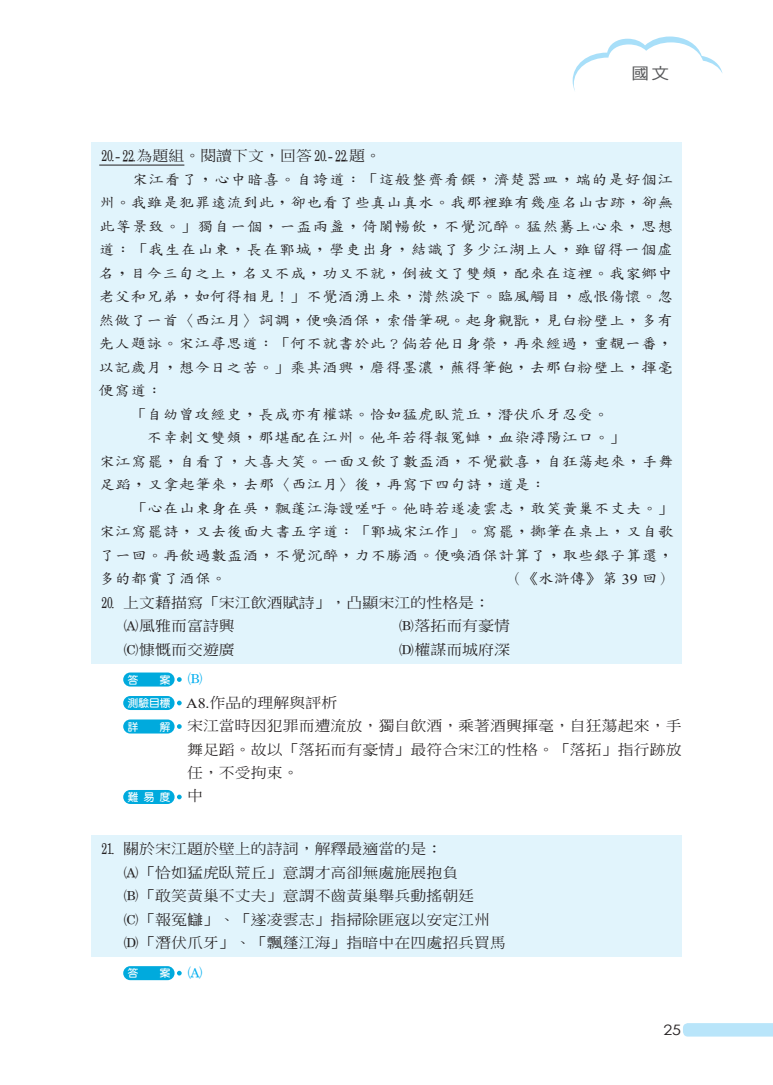
<style>
.page{position:relative;width:773px;height:1085px;background:#fff}
.page>*{position:absolute;margin:0;border:0;box-sizing:border-box;transform-origin:0 0}
.t1{font:16px "DF Hei Std W5";color:#57585a;scale:1.11 1}
.t2{font:500 14.38px "AR Stdkai U30";color:#231f20;scale:1.11 1}
.t3{font:500 14.38px/23.5px "AR Std Song B5";color:#231f20;scale:1.11 1}
.t4{font:500 14.38px "AR Stdkai U30";letter-spacing:.03em;color:#231f20;scale:1.11 1}
.t5{font:14.38px "Century Gothic";color:#231f20;scale:1.11 1}
.t6{font:700 10.62px "AR Yuan B5";color:#fff}
.s1{font-family:"HL01";font-weight:400}
.s2{font-family:"Times New Roman";font-weight:400}
.s3{font-family:"HL07";font-weight:400}
.s4{font-family:"HL07";font-weight:400;font-size:14.38px;color:#00aeef}
.s5{font-family:"AR Yuan B5";font-weight:700;font-size:10.62px;color:#fff}
.s6{font-family:"AR Std Song B5";font-weight:500;font-size:14.38px;color:#231f20}
</style>
<div class="page">
<svg style="left:683px;top:1023px;width:89px;height:13px"></svg>
<svg style="left:572px;top:36px;width:150px;height:55px"></svg>
<div style="left:91px;top:142px;width:590px;height:521px;background:#e1f4fc"></div>
<hr style="left:99px;top:165px;width:85px;height:1px;background:#231f20">
<div style="left:123px;top:672px;width:51px;height:14px;background:#0ad;border-radius:7px"></div>
<svg style="left:177px;top:677px;width:5px;height:4px"></svg>
<div style="left:123px;top:696px;width:51px;height:14px;background:#0ad;border-radius:7px"></div>
<svg style="left:177px;top:700px;width:5px;height:5px"></svg>
<div style="left:123px;top:719px;width:51px;height:14px;background:#0ad;border-radius:7px"></div>
<svg style="left:177px;top:724px;width:5px;height:4px"></svg>
<div style="left:123px;top:789px;width:51px;height:14px;background:#0ad;border-radius:7px"></div>
<svg style="left:177px;top:794px;width:5px;height:5px"></svg>
<div style="left:91px;top:834px;width:590px;height:122px;background:#e1f4fc"></div>
<div style="left:123px;top:965px;width:51px;height:15px;background:#0ad;border-radius:7px"></div>
<svg style="left:177px;top:970px;width:5px;height:5px"></svg>
<p class="t1" style="left:631px;top:64px;width:35px">國文</p>
<p class="t3" style="left:99px;top:144px;width:255px"><span class="s1">P</span><span class="s2">-</span><span class="s1">S</span>為題組。閱讀下文，回答<span class="s1">P</span><span class="s2">-</span><span class="s1">S</span>題。</p>
<p class="t4" style="left:132px;top:172px;width:489px">宋江看了，心中暗喜。自誇道：「這般整齊肴饌，濟楚器皿，端的是好個江</p>
<p class="t2" style="left:99px;top:196px;width:519px">州。我雖是犯罪遠流到此，卻也看了些真山真水。我那裡雖有幾座名山古跡，卻無</p>
<p class="t4" style="left:99px;top:219px;width:518px">此等景致。」獨自一個，一盃兩盞，倚闌暢飲，不覺沉醉。猛然驀上心來，思想</p>
<p class="t4" style="left:99px;top:242px;width:518px">道：「我生在山東，長在鄆城，學吏出身，結識了多少江湖上人，雖留得一個虛</p>
<p class="t2" style="left:99px;top:266px;width:519px">名，目今三旬之上，名又不成，功又不就，倒被文了雙頰，配來在這裡。我家鄉中</p>
<p class="t2" style="left:99px;top:289px;width:519px">老父和兄弟，如何得相見！」不覺酒湧上來，潸然淚下。臨風觸目，感恨傷懷。忽</p>
<p class="t2" style="left:99px;top:313px;width:519px">然做了一首〈西江月〉詞調，便喚酒保，索借筆硯。起身觀翫，見白粉壁上，多有</p>
<p class="t2" style="left:99px;top:336px;width:519px">先人題詠。宋江尋思道：「何不就書於此？倘若他日身榮，再來經過，重覩一番，</p>
<p class="t2" style="left:99px;top:360px;width:519px">以記歲月，想今日之苦。」乘其酒興，磨得墨濃，蘸得筆飽，去那白粉壁上，揮毫</p>
<p class="t2" style="left:99px;top:383px;width:59px">便寫道：</p>
<p class="t2" style="left:130px;top:407px;width:432px">「自幼曾攻經史，長成亦有權謀。恰如猛虎臥荒丘，潛伏爪牙忍受。</p>
<p class="t2" style="left:146px;top:430px;width:433px">不幸刺文雙頰，那堪配在江州。他年若得報冤讎，血染潯陽江口。」</p>
<p class="t2" style="left:99px;top:454px;width:519px">宋江寫罷，自看了，大喜大笑。一面又飲了數盃酒，不覺歡喜，自狂蕩起來，手舞</p>
<p class="t2" style="left:99px;top:477px;width:404px">足蹈，又拿起筆來，去那〈西江月〉後，再寫下四句詩，道是：</p>
<p class="t2" style="left:131px;top:501px;width:490px">「心在山東身在吳，飄蓬江海謾嗟吁。他時若遂凌雲志，敢笑黃巢不丈夫。」</p>
<p class="t2" style="left:99px;top:524px;width:519px">宋江寫罷詩，又去後面大書五字道：「鄆城宋江作」。寫罷，擲筆在桌上，又自歌</p>
<p class="t2" style="left:99px;top:548px;width:519px">了一回。再飲過數盃酒，不覺沉醉，力不勝酒。便喚酒保計算了，取些銀子算還，</p>
<p class="t2" style="left:99px;top:571px;width:116px">多的都賞了酒保。</p>
<p class="t2" style="left:506px;top:571px;width:152px">（《水滸傳》第 <span class="s2">39</span> 回）</p>
<p class="t3" style="left:123px;top:590px;width:332px;text-indent:-24px"><span class="s1">P</span> 上文藉描寫「宋江飲酒賦詩」，凸顯宋江的性格是：<br><span class="s3">A</span>風雅而富詩興</p>
<p class="t3" style="left:398px;top:614px;width:102px"><span class="s3">B</span>落拓而有豪情</p>
<p class="t3" style="left:123px;top:637px;width:102px"><span class="s3">C</span>慷慨而交遊廣</p>
<p class="t3" style="left:398px;top:637px;width:102px"><span class="s3">D</span>權謀而城府深</p>
<p class="t6" style="left:128px;top:674px;width:77px">答　　案 <span class="s4">B</span></p>
<p class="t3" style="left:128px;top:690px;width:190px"><span class="s5">測驗目標</span> <span class="s2">A8.</span>作品的理解與評析</p>
<p class="t3" style="left:128px;top:713px;width:500px"><span class="s5">詳　　解</span> 宋江當時因犯罪而遭流放，獨自飲酒，乘著酒興揮毫，自狂蕩起來，手</p>
<p class="t3" style="left:187px;top:737px;width:447px">舞足蹈。故以「落拓而有豪情」最符合宋江的性格。「落拓」指行跡放</p>
<p class="t3" style="left:187px;top:760px;width:102px">任，不受拘束。</p>
<p class="t6" style="left:128px;top:791px;width:77px">難易度 <span class="s6">中</span></p>
<p class="t3" style="left:123px;top:837px;width:346px;text-indent:-24px"><span class="s1">A</span> 關於宋江題於壁上的詩詞，解釋最適當的是：<br><span class="s3">A</span>「恰如猛虎臥荒丘」意謂才高卻無處施展抱負<br><span class="s3">B</span>「敢笑黃巢不丈夫」意謂不齒黃巢舉兵動搖朝廷<br><span class="s3">C</span>「報冤讎」、「遂凌雲志」指掃除匪寇以安定江州<br><span class="s3">D</span>「潛伏爪牙」、「飄蓬江海」指暗中在四處招兵買馬</p>
<p class="t6" style="left:128px;top:967px;width:77px">答　　案 <span class="s4">A</span></p>
<p class="t5" style="left:663px;top:1019px;width:17px">25</p>
</div>
